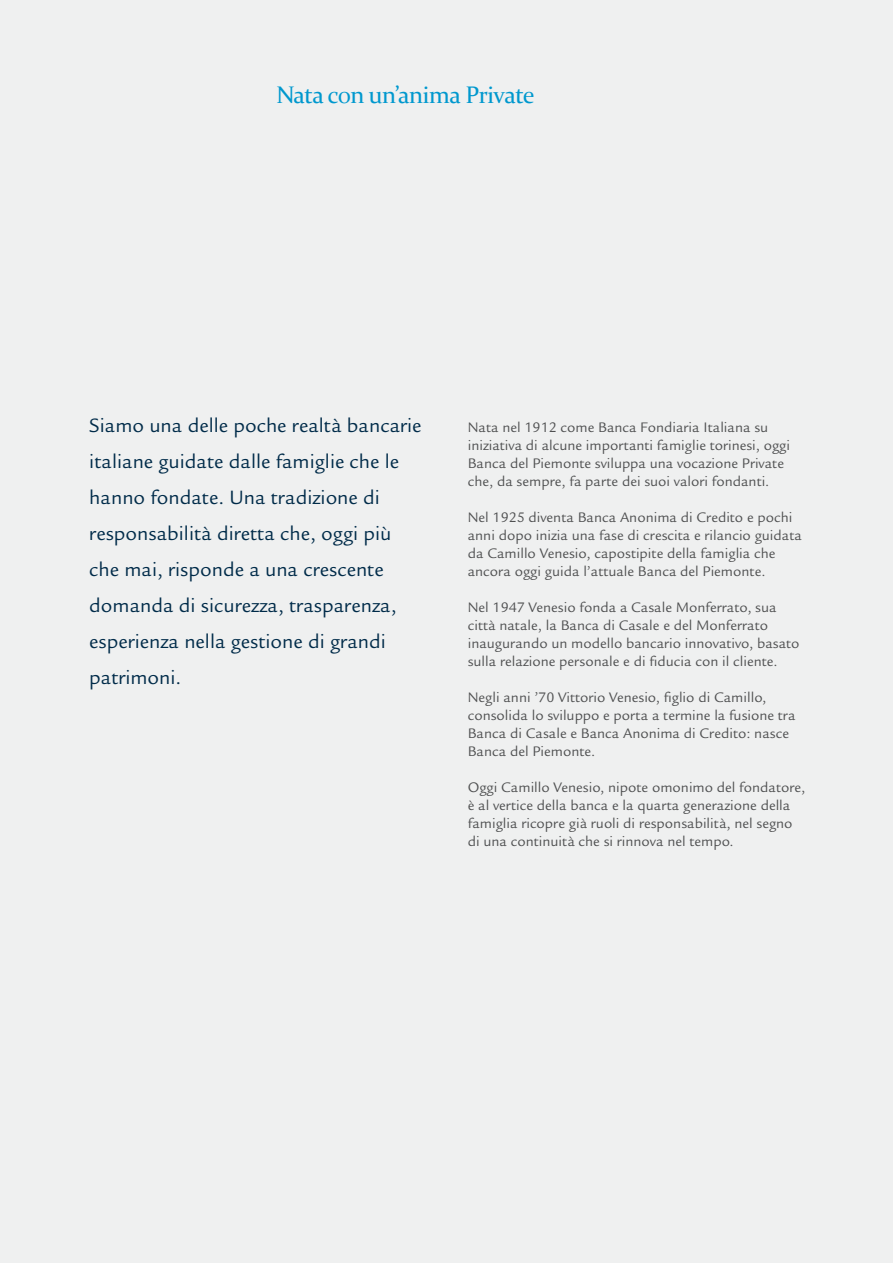
<style>
.page{position:relative;width:893px;height:1263px;background:#eff0f0}
.page>*{position:absolute;margin:0;border:0;box-sizing:border-box;transform-origin:0 0}
.t1{font:24px "Constantia";letter-spacing:-.02em;color:#0098ce}
.t2{font:21px/36px "Legacy Sans Std";color:#002b49}
.t3{font:15px/18px "Legacy Sans Std";color:#4f5051}
</style>
<div class="page">
<h1 class="t1" style="left:276px;top:79px;width:260px">Nata con un’anima Private</h1>
<p class="t2" style="left:89px;top:408px;width:334px">Siamo una delle poche realtà bancarie italiane guidate dalle famiglie che le hanno fondate. Una tradizione di responsabilità diretta che, oggi più che mai, risponde a una crescente domanda di sicurezza, trasparenza, esperienza nella gestione di grandi patrimoni.</p>
<p class="t3" style="left:468px;top:418px;width:324px">Nata nel 1912 come Banca Fondiaria Italiana su iniziativa di alcune importanti famiglie torinesi, oggi Banca del Piemonte sviluppa una vocazione Private che, da sempre, fa parte dei suoi valori fondanti.</p>
<p class="t3" style="left:468px;top:508px;width:336px">Nel 1925 diventa Banca Anonima di Credito e pochi anni dopo inizia una fase di crescita e rilancio guidata da Camillo Venesio, capostipite della famiglia che ancora oggi guida l’attuale Banca del Piemonte.</p>
<p class="t3" style="left:468px;top:598px;width:333px">Nel 1947 Venesio fonda a Casale Monferrato, sua città natale, la Banca di Casale e del Monferrato inaugurando un modello bancario innovativo, basato sulla relazione personale e di fiducia con il cliente.</p>
<p class="t3" style="left:468px;top:688px;width:329px">Negli anni ’70 Vittorio Venesio, figlio di Camillo, consolida lo sviluppo e porta a termine la fusione tra Banca di Casale e Banca Anonima di Credito: nasce Banca del Piemonte.</p>
<p class="t3" style="left:468px;top:778px;width:339px">Oggi Camillo Venesio, nipote omonimo del fondatore, è al vertice della banca e la quarta generazione della famiglia ricopre già ruoli di responsabilità, nel segno di una continuità che si rinnova nel tempo.</p>
</div>
